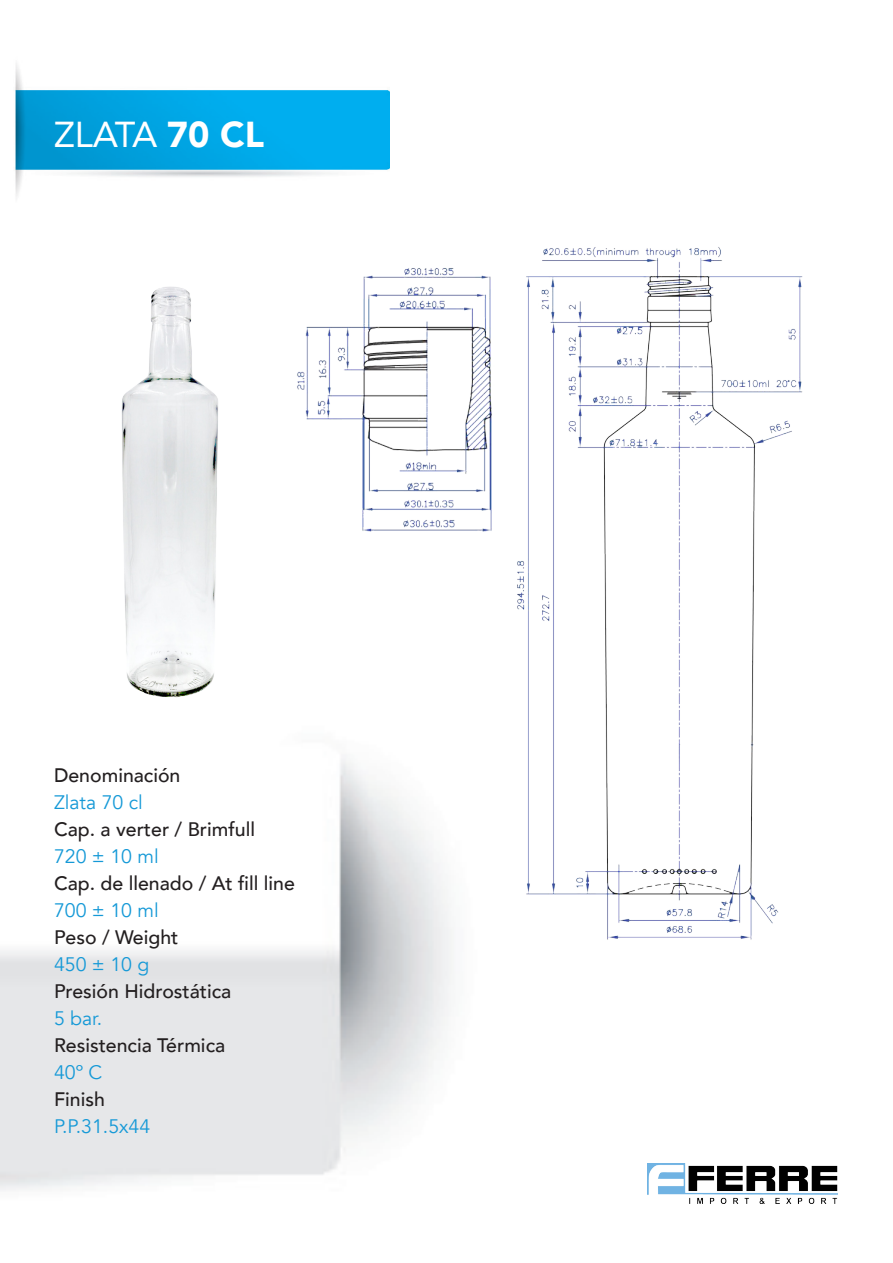
<style>
.page{position:relative;width:893px;height:1263px;background:#fff}
.page>*{position:absolute;margin:0;border:0;box-sizing:border-box;transform-origin:0 0}
.t1{font:36px "Avenir";letter-spacing:-.045em;color:#fff}
.t2{font:500 19.5px "Avenir";color:#231f20}
.t3{font:19.5px "Avenir";color:#1599d7}
.s1{font-weight:900}
</style>
<div class="page">
<img style="left:15px;top:63px;width:375px;height:134px">
<img style="left:647px;top:1163px;width:191px;height:40px">
<img style="left:270px;top:247px;width:533px;height:750px">
<img style="left:121px;top:287px;width:97px;height:411px">
<p class="t1" style="left:54px;top:106px;width:212px">ZLATA <span class="s1">70 CL</span></p>
<p class="t2" style="left:54px;top:758px;width:128px">Denominación</p>
<p class="t3" style="left:54px;top:790px;width:90px">Zlata 70 cl</p>
<p class="t2" style="left:54px;top:812px;width:203px">Cap. a verter / Brimfull</p>
<p class="t3" style="left:54px;top:844px;width:106px">720 ± 10 ml</p>
<p class="t2" style="left:54px;top:866px;width:242px">Cap. de llenado / At fill line</p>
<p class="t3" style="left:54px;top:898px;width:106px">700 ± 10 ml</p>
<p class="t2" style="left:54px;top:920px;width:126px">Peso / Weight</p>
<p class="t3" style="left:54px;top:952px;width:97px">450 ± 10 g</p>
<p class="t2" style="left:54px;top:974px;width:179px">Presión Hidrostática</p>
<p class="t3" style="left:54px;top:1006px;width:50px">5 bar.</p>
<p class="t2" style="left:54px;top:1028px;width:173px">Resistencia Térmica</p>
<p class="t3" style="left:54px;top:1060px;width:50px">40º C</p>
<p class="t2" style="left:54px;top:1082px;width:52px">Finish</p>
<p class="t3" style="left:54px;top:1114px;width:98px">P.P.31.5x44</p>
</div>
